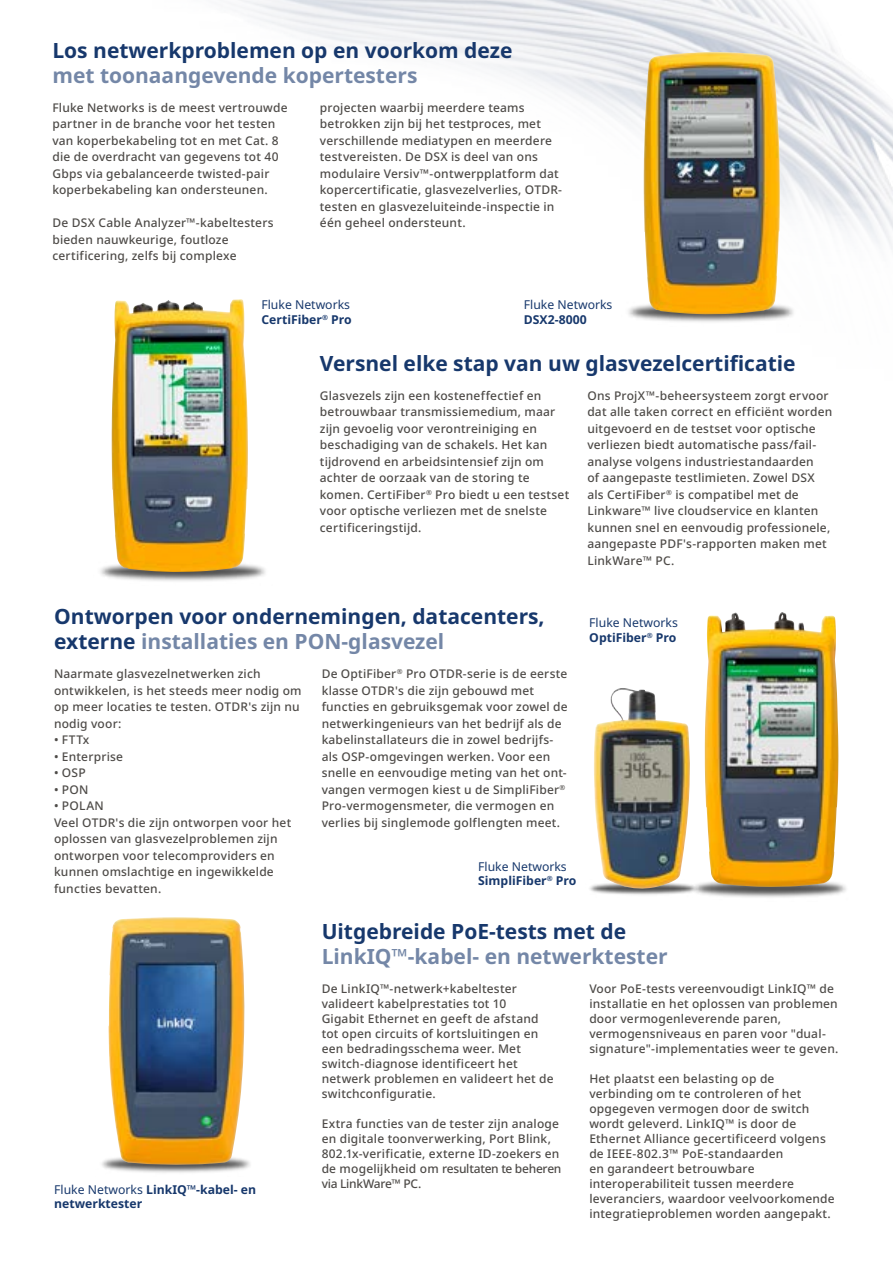
<style>
.page{position:relative;width:893px;height:1263px;background:#fff}
.page>*{position:absolute;margin:0;border:0;box-sizing:border-box;transform-origin:0 0}
.t1{font:700 21px/25.2px "Noto Sans";color:#17386c}
.t2{font:700 21px "Noto Sans";color:#7487a7}
.t3{font:700 12.15px/14.7px "Noto Sans";color:#17386c}
.t4{font:12.15px/14.7px "Noto Sans";color:#17386c}
.t5{font:500 12px/16.5px "Noto Sans";letter-spacing:.015em;color:#4e4b48}
.s1{font-weight:700}
.s2{color:#7487a7}
.s3{font-weight:400}
</style>
<div class="page">
<img style="left:100px;top:565px;width:166px;height:16px">
<img style="left:701px;top:883px;width:145px;height:15px">
<img style="left:589px;top:883px;width:112px;height:12px">
<img style="left:102px;top:1159px;width:148px;height:14px">
<img style="left:111px;top:0;width:782px;height:452px">
<img style="left:644px;top:52px;width:136px;height:263px">
<img style="left:112px;top:299px;width:136px;height:273px">
<img style="left:705px;top:612px;width:133px;height:275px">
<img style="left:592px;top:688px;width:100px;height:205px">
<img style="left:108px;top:917px;width:137px;height:248px">
<h1 class="t1" style="left:52px;top:38px;width:461px">Los netwerkproblemen op en voorkom deze</h1>
<h1 class="t2" style="left:52px;top:63px;width:366px">met toonaangevende kopertesters</h1>
<p class="t5" style="left:52px;top:100px;width:237px">Fluke Networks is de meest vertrouwde partner in de branche voor het testen van koperbekabeling tot en met Cat. 8 die de overdracht van gegevens tot 40<br>Gbps via gebalanceerde twisted-pair koperbekabeling kan ondersteunen.</p>
<p class="t5" style="left:52px;top:215px;width:223px">De DSX Cable Analyzer™-kabeltesters bieden nauwkeurige, foutloze certificering, zelfs bij complexe</p>
<p class="t5" style="left:320px;top:100px;width:244px">projecten waarbij meerdere teams betrokken zijn bij het testproces, met verschillende mediatypen en meerdere testvereisten. De DSX is deel van ons modulaire Versiv™-ontwerpplatform dat kopercertificatie, glasvezelverlies, OTDR&shy;testen en glasvezeluiteinde-inspectie in één geheel ondersteunt.</p>
<p class="t4" style="left:261px;top:297px;width:92px">Fluke Networks<br><span class="s1">CertiFiber</span><sup>®</sup> <span class="s1">Pro</span></p>
<p class="t4" style="left:524px;top:297px;width:90px">Fluke Networks</p>
<p class="t3" style="left:524px;top:312px;width:64px">DSX2-8000</p>
<h1 class="t1" style="left:320px;top:351px;width:477px">Versnel elke stap van uw glasvezelcertificatie</h1>
<p class="t5" style="left:320px;top:387px;width:251px">Glasvezels zijn een kosteneffectief en betrouwbaar transmissiemedium, maar zijn gevoelig voor verontreiniging en beschadiging van de schakels. Het kan tijdrovend en arbeidsintensief zijn om achter de oorzaak van de storing te komen. CertiFiber<sup>®</sup> Pro biedt u een testset voor optische verliezen met de snelste certificeringstijd.</p>
<p class="t5" style="left:587px;top:387px;width:247px">Ons ProjX™-beheersysteem zorgt ervoor dat alle taken correct en efficiënt worden uitgevoerd en de testset voor optische verliezen biedt automatische pass/fail&shy;analyse volgens industriestandaarden<br>of aangepaste testlimieten. Zowel DSX als CertiFiber<sup>®</sup> is compatibel met de Linkware™ live cloudservice en klanten kunnen snel en eenvoudig professionele, aangepaste PDF's-rapporten maken met LinkWare™ PC.</p>
<h1 class="t1" style="left:54px;top:604px;width:492px">Ontworpen voor ondernemingen, datacenters, externe <span class="s2">installaties en PON-glasvezel</span></h1>
<p class="t5" style="left:54px;top:666px;width:249px">Naarmate glasvezelnetwerken zich ontwikkelen, is het steeds meer nodig om op meer locaties te testen. OTDR's zijn nu nodig voor:</p>
<p class="t5" style="left:54px;top:732px;width:37px">• FTTx</p>
<p class="t5" style="left:54px;top:748px;width:71px">• Enterprise</p>
<p class="t5" style="left:54px;top:765px;width:33px">• OSP</p>
<p class="t5" style="left:54px;top:781px;width:36px">• PON</p>
<p class="t5" style="left:54px;top:798px;width:239px">• POLAN<br>Veel OTDR's die zijn ontworpen voor het oplossen van glasvezelproblemen zijn ontworpen voor telecomproviders en kunnen omslachtige en ingewikkelde functies bevatten.</p>
<p class="t5" style="left:322px;top:666px;width:247px">De OptiFiber<sup>®</sup> Pro OTDR-serie is de eerste klasse OTDR's die zijn gebouwd met functies en gebruiksgemak voor zowel de netwerkingenieurs van het bedrijf als de kabelinstallateurs die in zowel bedrijfs&shy;als OSP-omgevingen werken. Voor een snelle en eenvoudige meting van het ont&shy;vangen vermogen kiest u de SimpliFiber<sup>® </sup>Pro-vermogensmeter, die vermogen en verlies bij singlemode golflengten meet.</p>
<p class="t3" style="left:478px;top:859px;width:100px"><span class="s3">Fluke Networks<br></span>SimpliFiber<sup>®</sup> Pro</p>
<p class="t4" style="left:589px;top:615px;width:90px">Fluke Networks<br><span class="s1">OptiFiber</span><sup>®</sup> <span class="s1">Pro</span></p>
<p class="t3" style="left:54px;top:1182px;width:203px"><span class="s3">Fluke Networks</span> LinkIQ™-kabel- en netwerktester</p>
<h1 class="t1" style="left:322px;top:919px;width:306px">Uitgebreide PoE-tests met de</h1>
<h1 class="t2" style="left:322px;top:944px;width:347px">LinkIQ™-kabel- en netwerktester</h1>
<p class="t5" style="left:322px;top:981px;width:234px;line-height:15px">De LinkIQ™-netwerk+kabeltester valideert kabelprestaties tot 10<br>Gigabit Ethernet en geeft de afstand tot open circuits of kortsluitingen en een bedradingsschema weer. Met switch-diagnose identificeert het netwerk problemen en valideert het de switchconfiguratie.</p>
<p class="t5" style="left:322px;top:1116px;width:241px;line-height:15px">Extra functies van de tester zijn analoge en digitale toonverwerking, Port Blink, 802.1x-verificatie, externe ID-zoekers en de mogelijkheid om resultaten te beheren via LinkWare™ PC.</p>
<p class="t5" style="left:589px;top:981px;width:251px;line-height:15px">Voor PoE-tests vereenvoudigt LinkIQ™ de installatie en het oplossen van problemen door vermogenleverende paren, vermogensniveaus en paren voor "dual&shy;signature"-implementaties weer te geven.</p>
<p class="t5" style="left:589px;top:1071px;width:247px;line-height:15px">Het plaatst een belasting op de verbinding om te controleren of het opgegeven vermogen door de switch wordt geleverd. LinkIQ™ is door de Ethernet Alliance gecertificeerd volgens de IEEE-802.3™ PoE-standaarden<br>en garandeert betrouwbare interoperabiliteit tussen meerdere leveranciers, waardoor veelvoorkomende integratieproblemen worden aangepakt.</p>
</div>
